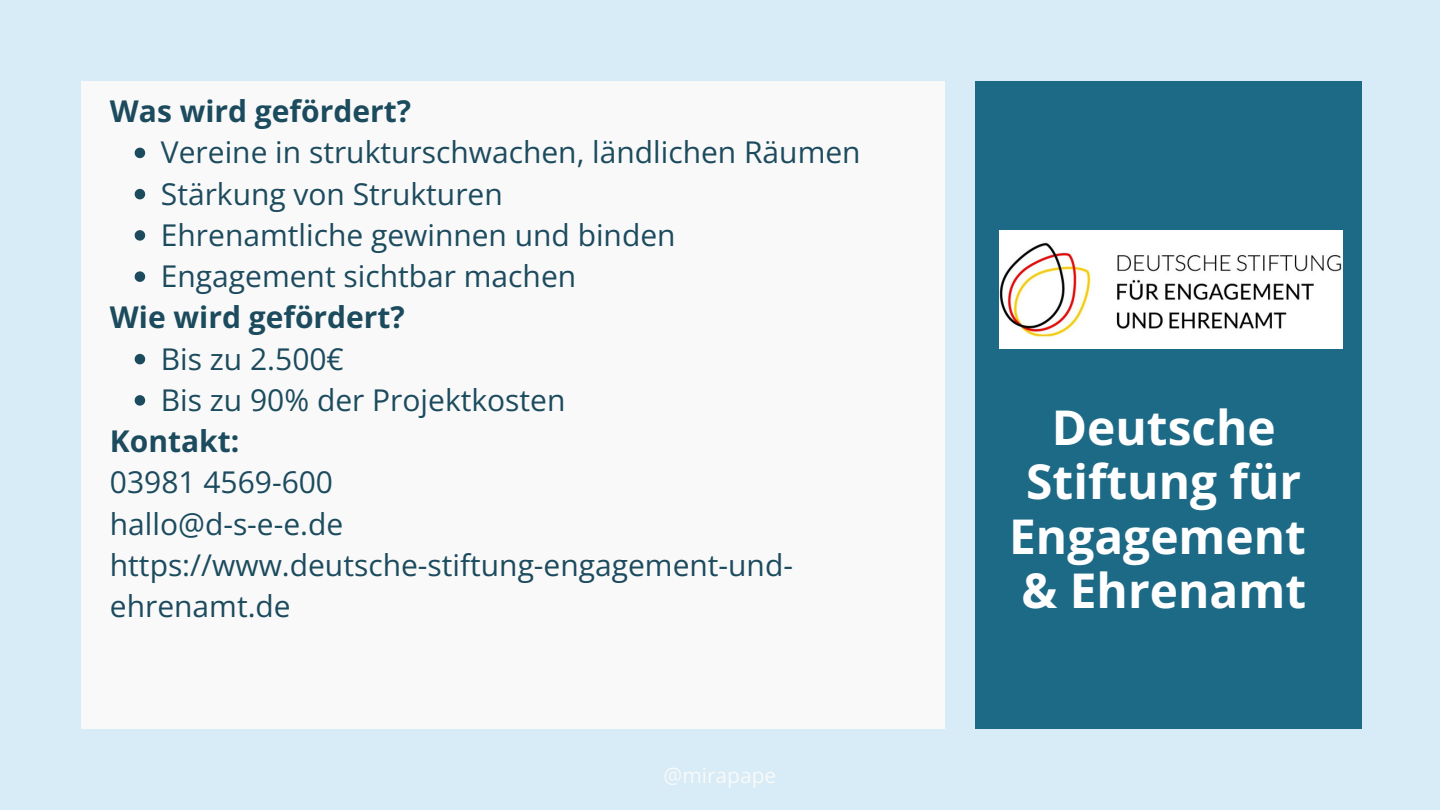
<style>
.page{position:relative;width:1440px;height:810px;background:#d7ecf6}
.page>*{position:absolute;margin:0;border:0;box-sizing:border-box;transform-origin:0 0}
.t1{font:700 47.8px/54.5px "Open Sans";color:#fff;text-align:center}
.t2{font:30px/41.2px "Open Sans";color:#1c4b5e}
.t3{font:700 30px "Open Sans";color:#1c4b5e}
.t4{font:21px "Open Sans";color:#f9f9f9}
.s1{font-weight:700}
</style>
<div class="page">
<div style="left:81px;top:81px;width:863px;height:648px;background:#f9f9f9"></div>
<div style="left:975px;top:81px;width:387px;height:648px;background:#1d6a87"></div>
<img style="left:999px;top:230px;width:343px;height:119px">
<svg style="left:135px;top:148px;width:10px;height:10px"></svg>
<svg style="left:135px;top:189px;width:10px;height:10px"></svg>
<svg style="left:135px;top:230px;width:10px;height:11px"></svg>
<svg style="left:135px;top:271px;width:10px;height:11px"></svg>
<svg style="left:135px;top:354px;width:10px;height:10px"></svg>
<svg style="left:135px;top:395px;width:10px;height:11px"></svg>
<h2 class="t3" style="left:110px;top:90px;width:303px">Was wird gefördert?</h2>
<p class="t2" style="left:161px;top:131px;width:701px">Vereine in strukturschwachen, ländlichen Räumen</p>
<p class="t2" style="left:161px;top:172px;width:343px">Stärkung von Strukturen</p>
<p class="t2" style="left:161px;top:214px;width:516px">Ehrenamtliche gewinnen und binden</p>
<p class="t2" style="left:161px;top:255px;width:417px">Engagement sichtbar machen</p>
<h2 class="t3" style="left:110px;top:296px;width:296px">Wie wird gefördert?</h2>
<p class="t2" style="left:161px;top:337px;width:184px">Bis zu 2.500€</p>
<p class="t2" style="left:161px;top:379px;width:406px">Bis zu 90% der Projektkosten</p>
<h3 class="t2" style="left:110px;top:420px;width:685px"><span class="s1">Kontakt:<br></span>03981 4569-600<br>hallo@d-s-e-e.de https://www.deutsche-stiftung-engagement-und&shy;ehrenamt.de</h3>
<p class="t4" style="left:664px;top:760px;width:114px">@mirapape</p>
<h1 class="t1" style="left:1009px;top:399px;width:298px">Deutsche<br>Stiftung für<br>Engagement &amp; Ehrenamt</h1>
</div>
